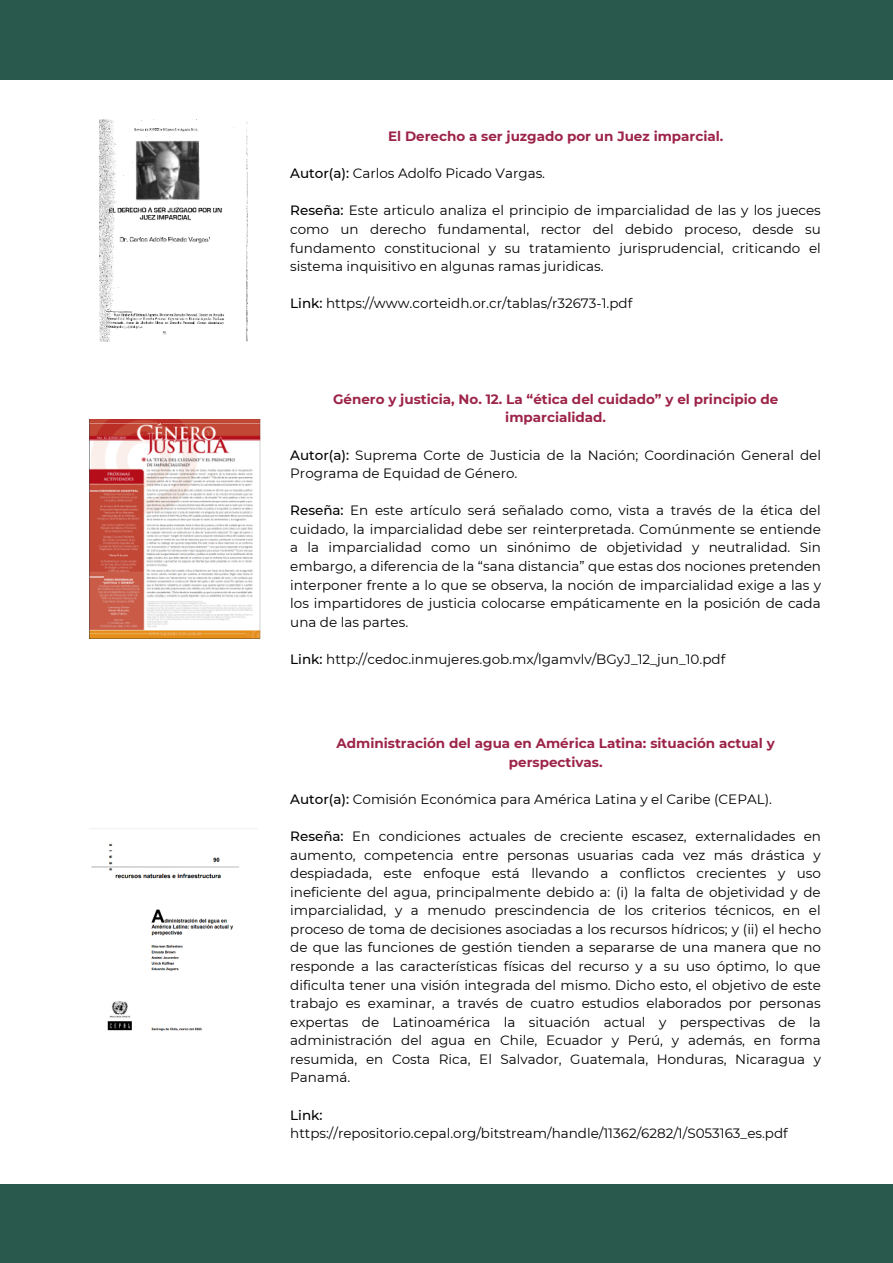
<style>
.page{position:relative;width:893px;height:1263px;background:#fff}
.page>*{position:absolute;margin:0;border:0;box-sizing:border-box;transform-origin:0 0}
.t1{font:13.5px/18.6px "Montserrat";color:#000;text-align:justify}
.t2{font:700 13.5px/18.6px "Montserrat";color:#9d2449;text-align:center}
.t3{font:500 13.5px "Montserrat";color:#000}
.s1{font-weight:500}
</style>
<div class="page">
<div style="left:0;top:0;width:893px;height:79px;background:#29584c"></div>
<div style="left:0;top:1184px;width:893px;height:79px;background:#29584c"></div>
<img style="left:100px;top:120px;width:147px;height:222px">
<img style="left:89px;top:419px;width:171px;height:219px">
<img style="left:91px;top:843px;width:148px;height:188px">
<p class="t2" style="left:388px;top:127px;width:337px">El Derecho a ser juzgado por un Juez imparcial.</p>
<p class="t1" style="left:290px;top:164px;width:256px"><span class="s1">Autor(a):</span> Carlos Adolfo Picado Vargas.</p>
<p class="t1" style="left:290px;top:201px;width:532px"><span class="s1">Reseña:</span> Este articulo analiza el principio de imparcialidad de las y los jueces como un derecho fundamental, rector del debido proceso, desde su fundamento constitucional y su tratamiento jurisprudencial, criticando el sistema inquisitivo en algunas ramas juridicas.</p>
<p class="t1" style="left:290px;top:294px;width:344px"><span class="s1">Link:</span> https://www.corteidh.or.cr/tablas/r32673-1.pdf</p>
<p class="t2" style="left:333px;top:390px;width:447px">Género y justicia, No. 12. La “ética del cuidado” y el principio de imparcialidad.</p>
<p class="t1" style="left:290px;top:445px;width:532px"><span class="s1">Autor(a):</span> Suprema Corte de Justicia de la Nación; Coordinación General del<br>Programa de Equidad de Género.</p>
<p class="t1" style="left:290px;top:501px;width:532px"><span class="s1">Reseña:</span> En este artículo será señalado como, vista a través de la ética del cuidado, la imparcialidad debe ser reinterpretada. Comúnmente se entiende a la imparcialidad como un sinónimo de objetividad y neutralidad. Sin embargo, a diferencia de la “sana distancia” que estas dos nociones pretenden interponer frente a lo que se observa, la noción de imparcialidad exige a las y los impartidores de justicia colocarse empáticamente en la posición de cada una de las partes.</p>
<p class="t1" style="left:290px;top:650px;width:436px"><span class="s1">Link:</span> http://cedoc.inmujeres.gob.mx/lgamvlv/BGyJ_12_jun_10.pdf</p>
<p class="t2" style="left:336px;top:734px;width:440px">Administración del agua en América Latina: situación actual y perspectivas.</p>
<p class="t1" style="left:290px;top:790px;width:483px"><span class="s1">Autor(a):</span> Comisión Económica para América Latina y el Caribe (CEPAL).</p>
<p class="t1" style="left:290px;top:827px;width:532px"><span class="s1">Reseña:</span> En condiciones actuales de creciente escasez, externalidades en aumento, competencia entre personas usuarias cada vez más drástica y despiadada, este enfoque está llevando a conflictos crecientes y uso ineficiente del agua, principalmente debido a: (i) la falta de objetividad y de imparcialidad, y a menudo prescindencia de los criterios técnicos, en el proceso de toma de decisiones asociadas a los recursos hídricos; y (ii) el hecho de que las funciones de gestión tienden a separarse de una manera que no responde a las características físicas del recurso y a su uso óptimo, lo que dificulta tener una visión integrada del mismo. Dicho esto, el objetivo de este trabajo es examinar, a través de cuatro estudios elaborados por personas expertas de Latinoamérica la situación actual y perspectivas de la administración del agua en Chile, Ecuador y Perú, y además, en forma resumida, en Costa Rica, El Salvador, Guatemala, Honduras, Nicaragua y Panamá.</p>
<p class="t3" style="left:290px;top:1106px;width:34px">Link:</p>
<p class="t1" style="left:290px;top:1124px;width:499px">https://repositorio.cepal.org/bitstream/handle/11362/6282/1/S053163_es.pdf</p>
</div>
